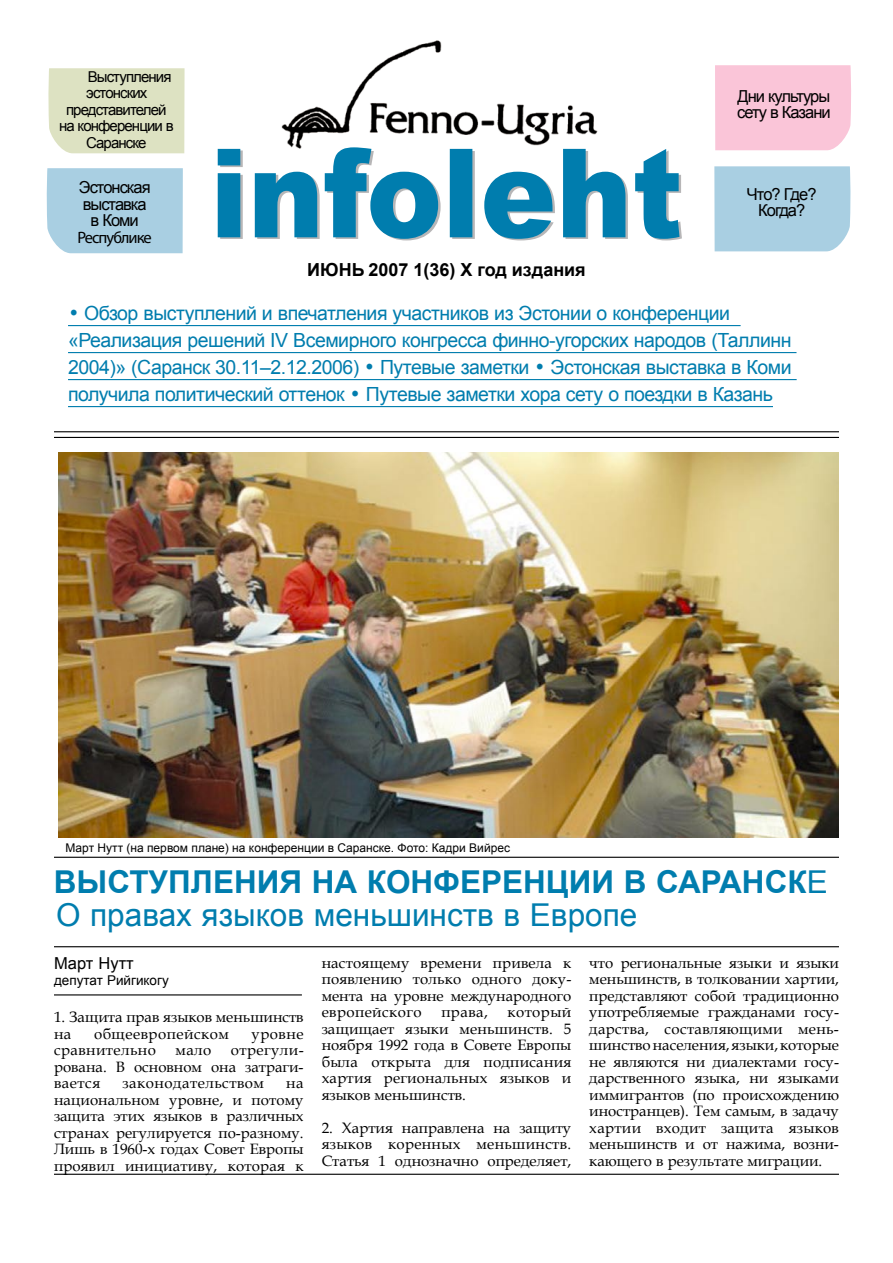
<style>
.page{position:relative;width:893px;height:1263px;background:#fff}
.page>*{position:absolute;margin:0;border:0;box-sizing:border-box;transform-origin:0 0}
.t1{font:700 31.5px/33px "Arial";color:#007dae}
.t2{font:19.5px/27px "Arial";letter-spacing:-.025em;color:#007dae}
.t3{font:700 18px "Arial";color:#000}
.t4{font:16.5px/16.5px "Arial";letter-spacing:-.06em;color:#000;text-align:center}
.t5{font:16.5px "Myriad Pro";letter-spacing:-.06em;color:#000}
.t6{font:16.5px "Arial";color:#000}
.t7{font:15px/16.5px "Book Antiqua";color:#000;text-align:justify}
.t8{font:15px "Arial";letter-spacing:-.06em;color:#000}
.t9{font:15px "Book Antiqua";letter-spacing:.035em;color:#000}
.t10{font:15px "Book Antiqua";letter-spacing:.03em;color:#000}
.t11{font:13.5px "Arial";color:#000}
.t12{font:12px "Arial";color:#000}
.s1{font-family:"Goudy Sans IT Cby BT";font-weight:300}
.s2{font-weight:400}
</style>
<div class="page">
<div style="left:46px;top:168px;width:137px;height:85px;background:#a9cfe2"></div>
<hr style="left:68px;top:325px;width:673px;height:1px;background:#007dae">
<hr style="left:68px;top:352px;width:728px;height:1px;background:#007dae">
<hr style="left:68px;top:379px;width:729px;height:1px;background:#007dae">
<hr style="left:68px;top:406px;width:705px;height:1px;background:#007dae">
<img style="left:58px;top:453px;width:781px;height:385px">
<hr style="left:54px;top:946px;width:785px;height:1px;background:#000">
<hr style="left:54px;top:857px;width:785px;height:1px;background:#000">
<hr style="left:54px;top:437px;width:785px;height:1px;background:#000">
<hr style="left:54px;top:431px;width:785px;height:1px;background:#000">
<hr style="left:54px;top:994px;width:248px;height:1px;background:#000">
<hr style="left:54px;top:1174px;width:785px;height:1px;background:#000">
<div style="left:715px;top:65px;width:136px;height:85px;background:#fac5d8"></div>
<div style="left:714px;top:166px;width:137px;height:85px;background:#a9cfe2"></div>
<img style="left:281px;top:40px;width:317px;height:107px">
<svg style="left:218px;top:147px;width:464px;height:93px"></svg>
<div style="left:48px;top:68px;width:137px;height:85px;background:#dde2c2"></div>
<p class="t8" style="left:88px;top:66px;width:85px">Выступления</p>
<p class="t8" style="left:86px;top:83px;width:63px">эстонских</p>
<p class="t8" style="left:66px;top:99px;width:102px">представителей</p>
<p class="t8" style="left:59px;top:116px;width:116px">на конференции в</p>
<p class="t8" style="left:86px;top:132px;width:62px">Саранске</p>
<p class="t4" style="left:79px;top:179px;width:73px">Эстонская выставка в Коми</p>
<p class="t5" style="left:78px;top:227px;width:76px">Республике</p>
<p class="t3" style="left:307px;top:257px;width:280px">ИЮНЬ 2007 1(36) X год издания</p>
<p class="t4" style="left:737px;top:88px;width:95px;text-align:left">Дни культуры сету в Казани</p>
<p class="t4" style="left:747px;top:186px;width:71px">Что? Где?<br>Когда?</p>
<p class="t2" style="left:68px;top:299px;width:725px"><span class="s1">•</span> Обзор выступлений и впечатления участников из Эстонии о конференции «Реализация решений ΙV Всемирного конгресса финно-угорских народов (Таллинн 2004)» (Саранск 30.11–2.12.2006) <span class="s1">•</span> Путевые заметки <span class="s1">•</span> Эстонская выставка в Коми получила политический оттенок <span class="s1">•</span> Путевые заметки хора сету о поездки в Казань</p>
<p class="t12" style="left:65px;top:840px;width:446px">Март Нутт (на первом плане) на конференции в Саранске. Фото: Кадри Вийрес</p>
<h1 class="t1" style="left:54px;top:867px;width:775px">ВЫСТУПЛЕНИЯ НА КОНФЕРЕНЦИИ В САРАНСК<span class="s2">Е<br>О правах языков меньшинств в Европе</span></h1>
<p class="t6" style="left:54px;top:952px;width:81px">Март Нутт</p>
<p class="t11" style="left:54px;top:972px;width:116px">депутат Рийгикогу</p>
<p class="t7" style="left:322px;top:954px;width:251px">настоящему времени привела к появлению только одного доку&shy;мента на уровне международного европейского</p>
<p class="t7" style="left:589px;top:954px;width:251px">что региональные языки и языки меньшинств, в толковании хартии, представляют собой традиционно употребляемые гражданами госу&shy;дарства, составляющими мень&shy;шинство населения, языки, которые не являются ни диалектами госу&shy;дарственного языка, ни языками иммигрантов (по происхождению иностранцев). Тем самым, в задачу хартии входит защита языков меньшинств и от нажима, возни&shy;кающего в результате миграции.</p>
<p class="t7" style="left:322px;top:1003px;width:251px;text-indent:186px">который защищает языки меньшинств. 5 ноября 1992 года в Совете Европы была открыта для подписания хартия региональных языков и языков меньшинств.</p>
<p class="t7" style="left:322px;top:1119px;width:251px">2. Хартия направлена на защиту языков коренных меньшинств.<br>Статья 1 однозначно определяет,</p>
<p class="t7" style="left:441px;top:1003px;width:48px">права,</p>
<p class="t7" style="left:54px;top:1009px;width:251px">1. Защита прав языков меньшинств на</p>
<p class="t9" style="left:94px;top:1023px;width:136px">общеевропейском</p>
<p class="t7" style="left:252px;top:1025px;width:54px">уровне</p>
<p class="t10" style="left:54px;top:1040px;width:103px">сравнительно</p>
<p class="t7" style="left:176px;top:1042px;width:37px">мало</p>
<p class="t7" style="left:54px;top:1042px;width:251px;text-indent:177px">отрегули&shy;рована. В основном она затраги&shy;вается</p>
<p class="t9" style="left:122px;top:1073px;width:143px">законодательством</p>
<p class="t7" style="left:54px;top:1075px;width:251px;text-indent:232px">на национальном уровне, и потому защита этих языков в различных странах регулируется по-разному.<br>Лишь в 1960-х годах Совет Европы проявил инициативу, которая к</p>
</div>
